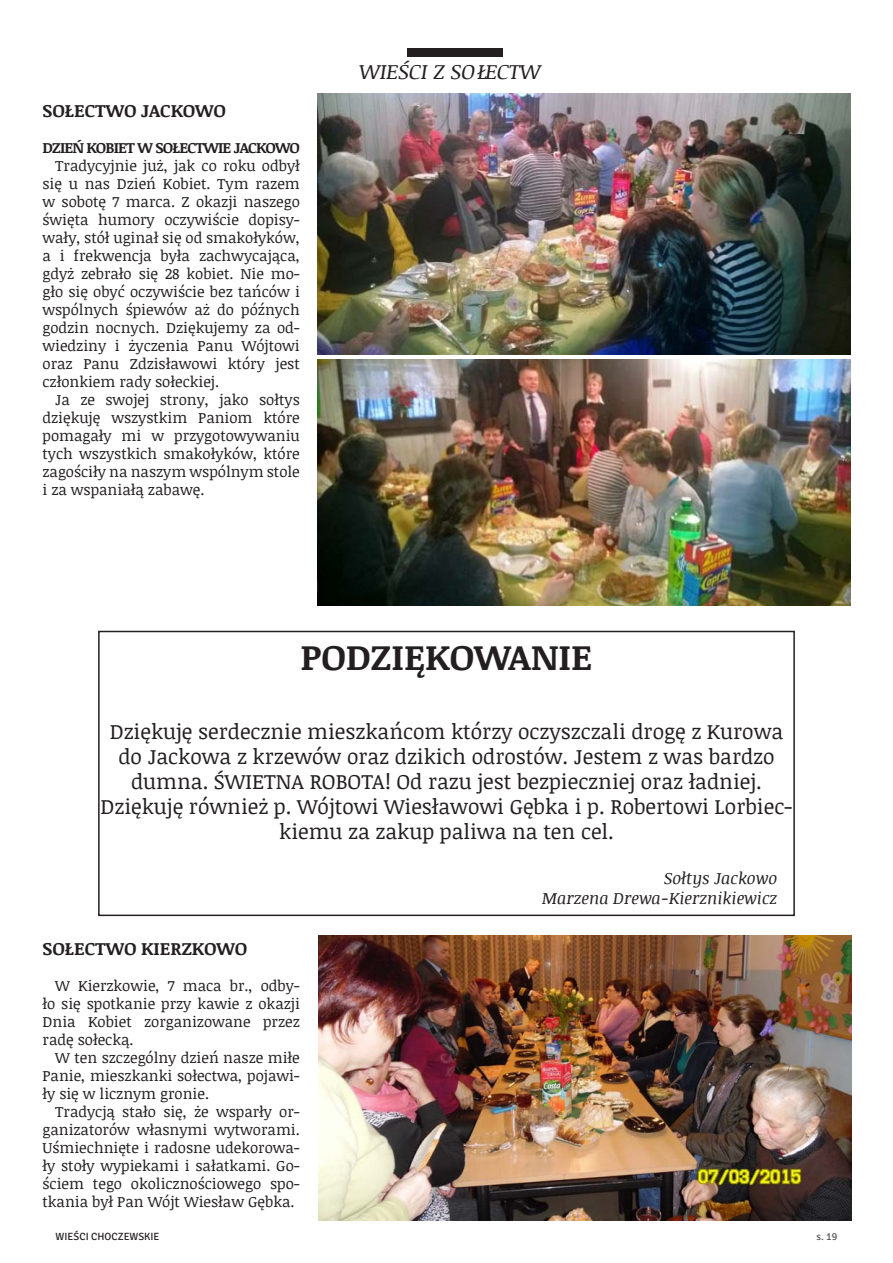
<style>
.page{position:relative;width:893px;height:1263px;background:#fff}
.page>*{position:absolute;margin:0;border:0;box-sizing:border-box;transform-origin:0 0}
.t1{font:700 36px "Noticia Text";color:#231f20}
.t2{font:21px/25.2px "Noticia Text";color:#231f20;text-align:center}
.t3{font:italic 21px "Noticia Text";color:#231f20}
.t4{font:700 18px "Noticia Text";color:#231f20}
.t5{font:italic 16.5px/19.8px "Noticia Text";color:#231f20;text-align:right}
.t6{font:15px/18px "Noticia Text";color:#231f20;text-align:justify}
.t7{font:700 15px "Noticia Text";letter-spacing:-.05em;color:#231f20}
.t8{font:10.5px "Signika";color:#231f20}
.t9{font:10.5px "Signika";color:#57585a}
</style>
<div class="page">
<div style="left:407px;top:48px;width:95px;height:8px;background:#231f20"></div>
<img style="left:318px;top:94px;width:532px;height:260px">
<img style="left:318px;top:359px;width:532px;height:246px">
<div style="left:98px;top:631px;width:697px;height:285px;border:2px solid #231f20"></div>
<img style="left:319px;top:935px;width:532px;height:285px">
<p class="t4" style="left:43px;top:98px;width:185px">SOŁECTWO JACKOWO</p>
<p class="t7" style="left:43px;top:137px;width:259px">DZIEŃ KOBIET W SOŁECTWIE JACKOWO</p>
<p class="t6" style="left:43px;top:156px;width:259px;text-indent:13px">Tradycyjnie już, jak co roku odbył się u nas Dzień Kobiet. Tym razem w sobotę 7 marca. Z okazji naszego święta humory oczywiście dopisy&shy;wały, stół uginał się od smakołyków, a i frekwencja była zachwycająca, gdyż zebrało się 28 kobiet. Nie mo&shy;gło się obyć oczywiście bez tańców i wspólnych śpiewów aż do późnych godzin nocnych. Dziękujemy za od&shy;wiedziny i życzenia Panu Wójtowi oraz Panu Zdzisławowi który jest członkiem rady sołeckiej.</p>
<p class="t6" style="left:43px;top:390px;width:259px;text-indent:13px">Ja ze swojej strony, jako sołtys dziękuję wszystkim Paniom które pomagały mi w przygotowywaniu tych wszystkich smakołyków, które zagościły na naszym wspólnym stole i za wspaniałą zabawę.</p>
<h2 class="t3" style="left:359px;top:57px;width:183px">WIEŚCI Z SOŁECTW</h2>
<h1 class="t1" style="left:301px;top:631px;width:293px">PODZIĘKOWANIE</h1>
<p class="t2" style="left:101px;top:718px;width:693px">Dziękuję serdecznie mieszkańcom którzy oczyszczali drogę z Kurowa do Jackowa z krzewów oraz dzikich odrostów. Jestem z was bardzo dumna. ŚWIETNA ROBOTA! Od razu jest bezpieczniej oraz ładniej.<br>Dziękuję również p. Wójtowi Wiesławowi Gębka i p. Robertowi Lorbiec&shy;kiemu za zakup paliwa na ten cel.</p>
<p class="t5" style="left:542px;top:868px;width:237px">Sołtys Jackowo<br>Marzena Drewa-Kierznikiewicz</p>
<p class="t4" style="left:43px;top:935px;width:206px">SOŁECTWO KIERZKOWO</p>
<p class="t6" style="left:43px;top:976px;width:259px;text-indent:13px">W Kierzkowie, 7 maca br., odby&shy;ło się spotkanie przy kawie z okazji Dnia Kobiet zorganizowane przez radę sołecką.</p>
<p class="t6" style="left:43px;top:1048px;width:259px;text-indent:13px">W ten szczególny dzień nasze miłe Panie, mieszkanki sołectwa, pojawi&shy;ły się w licznym gronie.</p>
<p class="t6" style="left:43px;top:1102px;width:259px;text-indent:13px">Tradycją stało się, że wsparły or&shy;ganizatorów własnymi wytworami.<br>Uśmiechnięte i radosne udekorowa&shy;ły stoły wypiekami i sałatkami. Go&shy;ściem tego okolicznościowego spo&shy;tkania był Pan Wójt Wiesław Gębka.</p>
<p class="t8" style="left:56px;top:1230px;width:105px">WIEŚCI CHOCZEWSKIE</p>
<p class="t9" style="left:816px;top:1230px;width:22px">s. 19</p>
</div>
